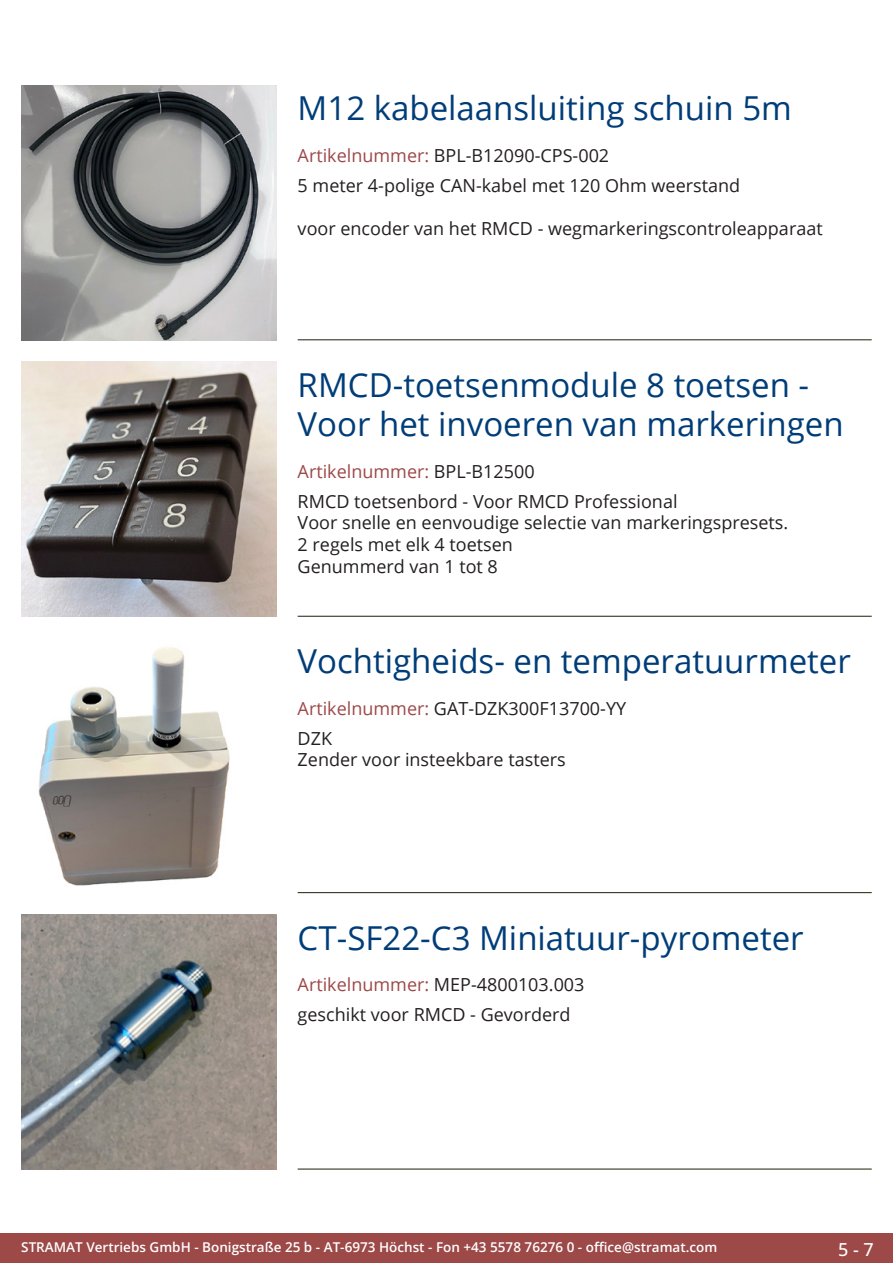
<style>
.page{position:relative;width:893px;height:1263px;background:#fff}
.page>*{position:absolute;margin:0;border:0;box-sizing:border-box;transform-origin:0 0}
.Produkttitel{font:33px/39.6px "Open Sans";color:#003d78}
.Beschreibung_Text{font:18px/21.6px "Open Sans";color:#231f20}
.TechDaten_Überschrif{font:18px "Open Sans";color:#231f20}
.TechDaten_Überschrif-2{font:18px "Open Sans";color:#9c4948}
.t1{font:500 18px "Open Sans";color:#fff}
.t2{font:600 13.5px "Open Sans";color:#fff}
.s1{color:#9c4948}
.s2{color:#231f20}
</style>
<div class="page">
<div style="left:0;top:1233px;width:893px;height:30px;background:#9c4948"></div>
<hr style="left:298px;top:340px;width:574px;height:1px;background:#201d08">
<hr style="left:298px;top:616px;width:574px;height:1px;background:#201d08">
<hr style="left:298px;top:892px;width:574px;height:1px;background:#201d08">
<hr style="left:298px;top:1169px;width:574px;height:1px;background:#201d08">
<img style="left:21px;top:85px;width:255px;height:255px">
<img style="left:21px;top:361px;width:255px;height:256px">
<img style="left:38px;top:647px;width:192px;height:239px">
<img style="left:21px;top:914px;width:255px;height:255px">
<p class="Produkttitel" style="left:298px;top:88px;width:496px">M12 kabelaansluiting schuin 5m</p>
<p class="TechDaten_Überschrif" style="left:298px;top:143px;width:313px"><span class="s1">Artikelnummer:</span> BPL-B12090-CPS-002</p>
<p class="Beschreibung_Text" style="left:298px;top:174px;width:444px">5 meter 4-polige CAN-kabel met 120 Ohm weerstand</p>
<p class="Beschreibung_Text" style="left:298px;top:217px;width:527px">voor encoder van het RMCD - wegmarkeringscontroleapparaat</p>
<p class="Produkttitel" style="left:298px;top:364px;width:547px">RMCD-toetsenmodule 8 toetsen -<br>Voor het invoeren van markeringen</p>
<p class="TechDaten_Überschrif-2" style="left:298px;top:459px;width:239px">Artikelnummer: <span class="s2">BPL-B12500</span></p>
<p class="Beschreibung_Text" style="left:298px;top:490px;width:492px">RMCD toetsenbord - Voor RMCD Professional<br>Voor snelle en eenvoudige selectie van markeringspresets.<br>2 regels met elk 4 toetsen<br>Genummerd van 1 tot 8</p>
<p class="Produkttitel" style="left:298px;top:640px;width:555px">Vochtigheids- en temperatuurmeter</p>
<p class="TechDaten_Überschrif" style="left:298px;top:696px;width:330px"><span class="s1">Artikelnummer:</span> GAT-DZK300F13700-YY</p>
<p class="Beschreibung_Text" style="left:298px;top:727px;width:270px">DZK<br>Zender voor insteekbare tasters</p>
<p class="Produkttitel" style="left:298px;top:917px;width:507px">CT-SF22-C3 Miniatuur-pyrometer</p>
<p class="TechDaten_Überschrif" style="left:298px;top:972px;width:288px"><span class="s1">Artikelnummer:</span> MEP-4800103.003</p>
<p class="Beschreibung_Text" style="left:298px;top:1003px;width:274px">geschikt voor RMCD - Gevorderd</p>
<p class="t2" style="left:21px;top:1238px;width:698px">STRAMAT Vertriebs GmbH - Bonigstraße 25 b - AT-6973 Höchst - Fon +43 5578 76276 0 - office@stramat.com</p>
<p class="t1" style="left:838px;top:1237px;width:37px">5 - 7</p>
</div>
